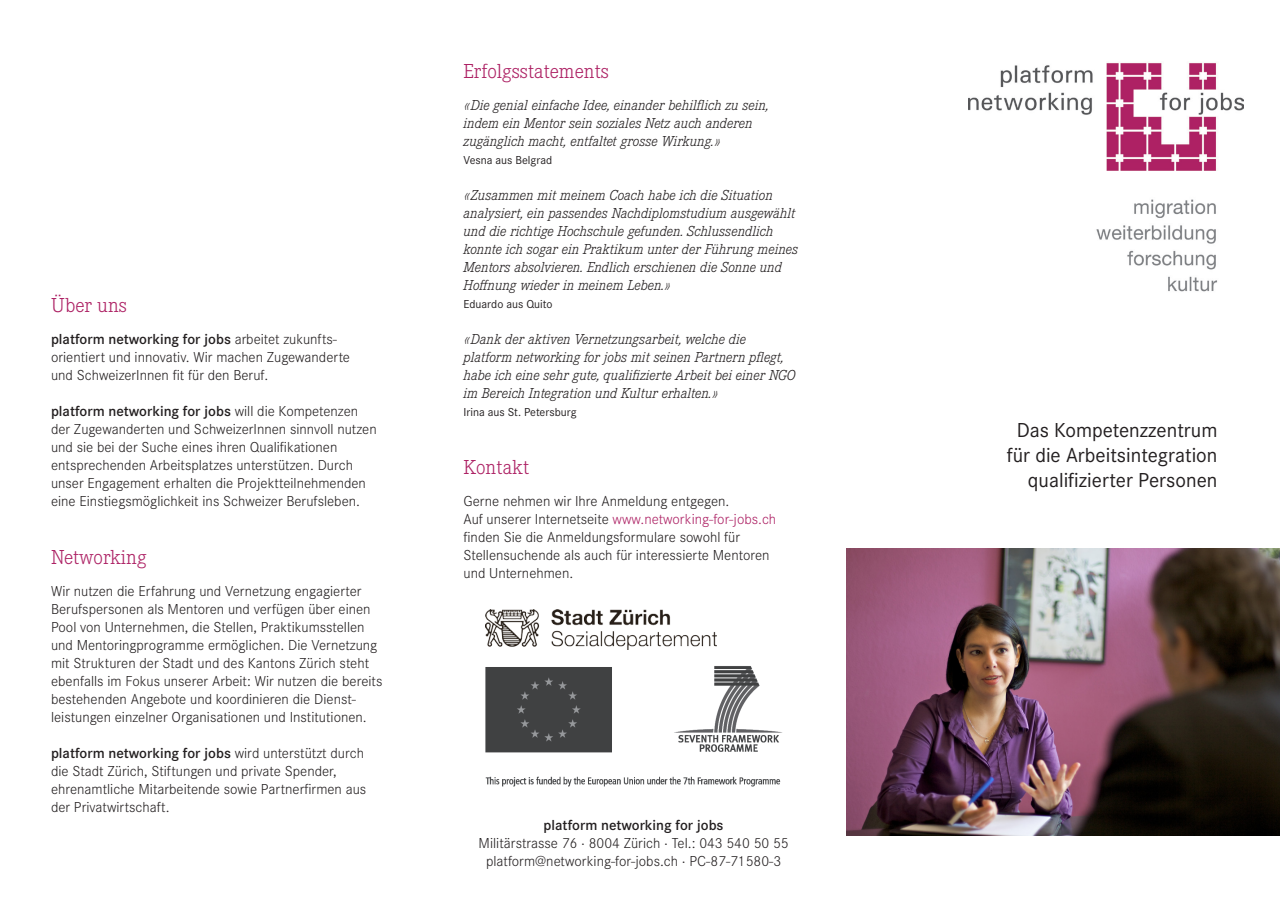
<style>
.page{position:relative;width:1280px;height:910px;background:#fff}
.page>*{position:absolute;margin:0;border:0;box-sizing:border-box;transform-origin:0 0}
.t1{font:21px/25.2px "Corporate S";color:#231f20;text-align:right}
.t2{font:300 21px "Corporate E";color:#ad2164}
.t3{font:300 15px/18px "Corporate S";color:#231f20}
.t4{font:italic 300 15px/18px "Corporate E";color:#231f20}
.t5{font:600 15px "Corporate S";color:#231f20}
.t6{font:12px "Corporate S";color:#231f20}
.s1{font-weight:600}
.s2{color:#ad2164}
</style>
<div class="page">
<img style="left:968px;top:63px;width:276px;height:229px">
<img style="left:846px;top:548px;width:434px;height:287px">
<img style="left:486px;top:609px;width:230px;height:40px">
<img style="left:485px;top:666px;width:297px;height:121px">
<p class="t2" style="left:51px;top:294px;width:77px">Über uns</p>
<p class="t3" style="left:51px;top:330px;width:300px"><span class="s1">platform networking for jobs</span> arbeitet zukunfts&shy;orientiert und innovativ. Wir machen Zugewanderte</p>
<p class="t3" style="left:51px;top:366px;width:219px">und SchweizerInnen fit für den Beruf.</p>
<p class="t3" style="left:51px;top:402px;width:327px"><span class="s1">platform networking for jobs</span> will die Kompetenzen der Zugewanderten und SchweizerInnen sinnvoll nutzen und sie bei der Suche eines ihren Qualifikationen entsprechenden Arbeitsplatzes unterstützen. Durch unser Engagement erhalten die Projektteilnehmenden eine Einstiegsmöglichkeit ins Schweizer Berufsleben.</p>
<p class="t2" style="left:51px;top:546px;width:97px">Networking</p>
<p class="t3" style="left:51px;top:582px;width:333px">Wir nutzen die Erfahrung und Vernetzung engagierter Berufspersonen als Mentoren und verfügen über einen Pool von Unternehmen, die Stellen, Praktikumsstellen und Mentoringprogramme ermöglichen. Die Vernetzung mit Strukturen der Stadt und des Kantons Zürich steht ebenfalls im Fokus unserer Arbeit: Wir nutzen die bereits bestehenden Angebote und koordinieren die Dienst&shy;leistungen einzelner Organisationen und Institutionen.</p>
<p class="t3" style="left:51px;top:744px;width:317px"><span class="s1">platform networking for jobs</span> wird unterstützt durch die Stadt Zürich, Stiftungen und private Spender, ehrenamtliche Mitarbeitende sowie Partnerfirmen aus der Privatwirtschaft.</p>
<p class="t2" style="left:463px;top:60px;width:147px">Erfolgsstatements</p>
<p class="t4" style="left:463px;top:96px;width:307px">«Die genial einfache Idee, einander behilflich zu sein, indem ein Mentor sein soziales Netz auch anderen zugänglich macht, entfaltet grosse Wirkung.»</p>
<p class="t6" style="left:463px;top:153px;width:90px">Vesna aus Belgrad</p>
<p class="t4" style="left:463px;top:186px;width:336px">«Zusammen mit meinem Coach habe ich die Situation analysiert, ein passendes Nachdiplomstudium ausgewählt und die richtige Hochschule gefunden. Schlussendlich konnte ich sogar ein Praktikum unter der Führung meines Mentors absolvieren. Endlich erschienen die Sonne und Hoffnung wieder in meinem Leben.»</p>
<p class="t6" style="left:463px;top:297px;width:90px">Eduardo aus Quito</p>
<p class="t4" style="left:463px;top:330px;width:284px">«Dank der aktiven Vernetzungsarbeit, welche die</p>
<p class="t4" style="left:463px;top:348px;width:334px">platform networking for jobs mit seinen Partnern pflegt, habe ich eine sehr gute, qualifizierte Arbeit bei einer NGO im Bereich Integration und Kultur erhalten.»</p>
<p class="t6" style="left:463px;top:405px;width:115px">Irina aus St. Petersburg</p>
<p class="t2" style="left:463px;top:456px;width:67px">Kontakt</p>
<p class="t3" style="left:463px;top:492px;width:267px">Gerne nehmen wir Ihre Anmeldung entgegen.</p>
<p class="t3" style="left:463px;top:510px;width:314px">Auf unserer Internetseite <span class="s2">www.networking-for-jobs.ch </span>finden Sie die Anmeldungsformulare sowohl für Stellensuchende als auch für interessierte Mentoren und Unternehmen.</p>
<p class="t5" style="left:544px;top:816px;width:181px">platform networking for jobs</p>
<p class="t3" style="left:479px;top:834px;width:311px;text-align:center">Militärstrasse 76 ∙ 8004 Zürich ∙ Tel.: 043 540 50 55 platform@networking-for-jobs.ch ∙ PC-87-71580-3</p>
<p class="t1" style="left:1017px;top:417px;width:202px">Das Kompetenzzentrum</p>
<p class="t1" style="left:1007px;top:442px;width:212px">für die Arbeitsintegration qualifizierter Personen</p>
</div>
